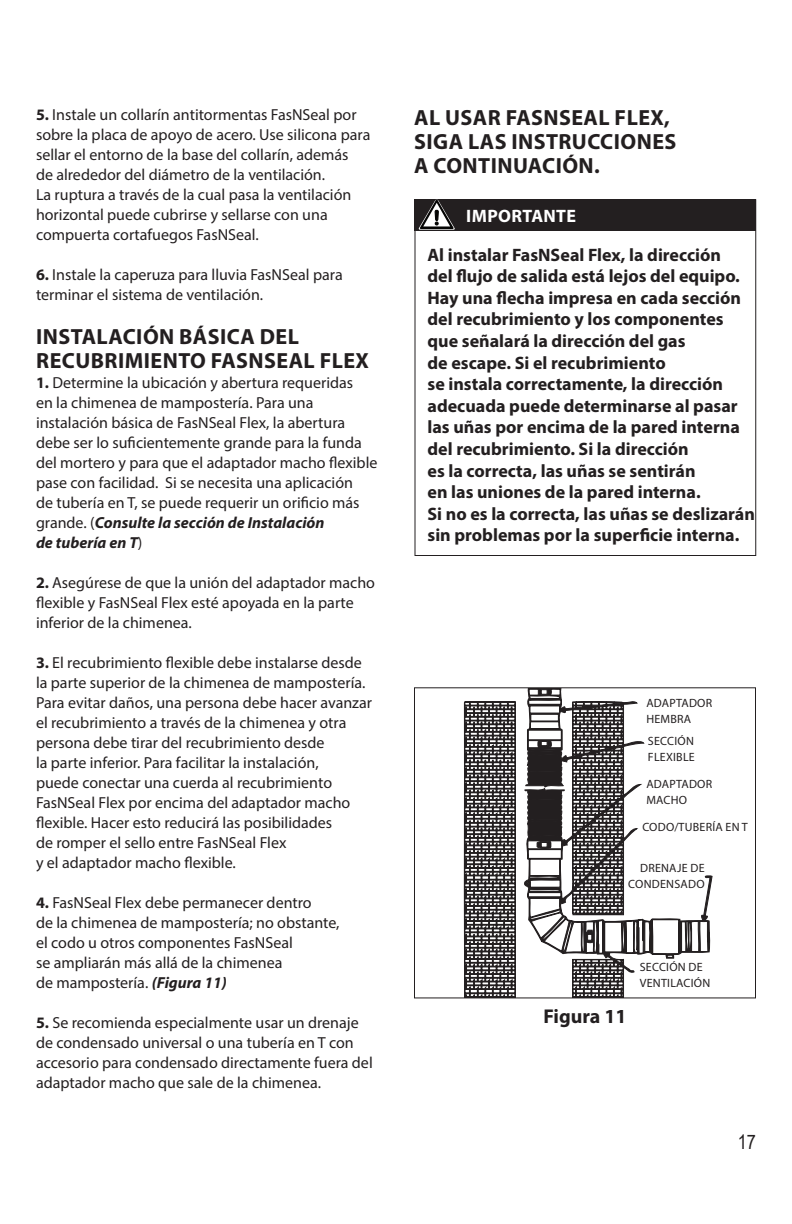
<style>
.page{position:relative;width:792px;height:1224px;background:#fff}
.page>*{position:absolute;margin:0;border:0;box-sizing:border-box;transform-origin:0 0}
.t1{font:700 22px/24px "Myriad Pro";letter-spacing:.02em;color:#231f20}
.t2{font:700 20px "Myriad Pro";color:#231f20}
.t3{font:20px "Arial Narrow";color:#231f20}
.t4{font:700 18px/21.6px "Myriad Pro";color:#231f20}
.t5{font:700 18px "Myriad Pro";letter-spacing:.02em;color:#fff}
.t6{font:16px/20px "Myriad Pro";color:#231f20}
.t7{font:12px/16px "Myriad Pro";letter-spacing:.02em;color:#231f20}
.s1{font-weight:700}
.s2{font-weight:700;font-style:italic}
</style>
<div class="page">
<svg style="left:524px;top:689px;width:188px;height:307px"></svg>
<svg style="left:464px;top:701px;width:51px;height:295px"></svg>
<svg style="left:537px;top:841px;width:14px;height:8px"></svg>
<div style="left:414px;top:687px;width:342px;height:311px;border:1px solid #231f20"></div>
<div style="left:414px;top:200px;width:342px;height:31px;background:#231f20"></div>
<svg style="left:419px;top:199px;width:36px;height:31px"></svg>
<div style="left:435px;top:210px;width:4px;height:11px;border:1px solid #050504"></div>
<div style="left:415px;top:200px;width:341px;height:356px;border:1px solid #231f20"></div>
<p class="t6" style="left:36px;top:104px;width:336px"><span class="s1">5.</span> Instale un collarín antitormentas FasNSeal por sobre la placa de apoyo de acero. Use silicona para sellar el entorno de la base del collarín, además<br>de alrededor del diámetro de la ventilación.<br>La ruptura a través de la cual pasa la ventilación horizontal puede cubrirse y sellarse con una compuerta cortafuegos FasNSeal.</p>
<p class="t6" style="left:36px;top:264px;width:308px"><span class="s1">6.</span> Instale la caperuza para lluvia FasNSeal para terminar el sistema de ventilación.</p>
<h1 class="t1" style="left:36px;top:324px;width:334px">INSTALACIÓN BÁSICA DEL<br>RECUBRIMIENTO FASNSEAL FLEX</h1>
<p class="t6" style="left:36px;top:372px;width:343px"><span class="s1">1.</span> Determine la ubicación y abertura requeridas<br>en la chimenea de mampostería. Para una instalación básica de FasNSeal Flex, la abertura debe ser lo suficientemente grande para la funda del mortero y para que el adaptador macho flexible pase con facilidad. Si se necesita una aplicación<br>de tubería en T, se puede requerir un orificio más grande. (<span class="s2">Consulte la sección de Instalación<br>de tubería en T</span>)</p>
<p class="t6" style="left:36px;top:572px;width:341px"><span class="s1">2.</span> Asegúrese de que la unión del adaptador macho flexible y FasNSeal Flex esté apoyada en la parte inferior de la chimenea.</p>
<p class="t6" style="left:36px;top:652px;width:338px"><span class="s1">3.</span> El recubrimiento flexible debe instalarse desde la parte superior de la chimenea de mampostería.<br>Para evitar daños, una persona debe hacer avanzar el recubrimiento a través de la chimenea y otra persona debe tirar del recubrimiento desde<br>la parte inferior. Para facilitar la instalación,<br>puede conectar una cuerda al recubrimiento FasNSeal Flex por encima del adaptador macho flexible. Hacer esto reducirá las posibilidades<br>de romper el sello entre FasNSeal Flex<br>y el adaptador macho flexible.</p>
<p class="t6" style="left:36px;top:892px;width:305px"><span class="s1">4.</span> FasNSeal Flex debe permanecer dentro<br>de la chimenea de mampostería; no obstante, el codo u otros componentes FasNSeal<br>se ampliarán más allá de la chimenea<br>de mampostería. <span class="s2">(Figura 11)</span></p>
<p class="t6" style="left:36px;top:1012px;width:338px"><span class="s1">5.</span> Se recomienda especialmente usar un drenaje de condensado universal o una tubería en T con accesorio para condensado directamente fuera del adaptador macho que sale de la chimenea.</p>
<h1 class="t1" style="left:414px;top:104px;width:264px">AL USAR FASNSEAL FLEX,<br>SIGA LAS INSTRUCCIONES<br>A CONTINUACIÓN.</h1>
<p class="t5" style="left:466px;top:204px;width:111px">IMPORTANTE</p>
<p class="t4" style="left:428px;top:243px;width:329px">Al instalar FasNSeal Flex, la dirección<br>del flujo de salida está lejos del equipo.<br>Hay una flecha impresa en cada sección del recubrimiento y los componentes que señalará la dirección del gas<br>de escape. Si el recubrimiento<br>se instala correctamente, la dirección adecuada puede determinarse al pasar las uñas por encima de la pared interna del recubrimiento. Si la dirección<br>es la correcta, las uñas se sentirán<br>en las uniones de la pared interna.<br>Si no es la correcta, las uñas se deslizarán sin problemas por la superficie interna.</p>
<p class="t7" style="left:646px;top:695px;width:67px">ADAPTADOR<br>HEMBRA</p>
<p class="t7" style="left:648px;top:733px;width:48px">SECCIÓN<br>FLEXIBLE</p>
<p class="t7" style="left:646px;top:776px;width:67px">ADAPTADOR<br>MACHO</p>
<p class="t7" style="left:642px;top:819px;width:107px">CODO/TUBERÍA EN T</p>
<p class="t7" style="left:628px;top:860px;width:78px;text-align:right">DRENAJE DE<br>CONDENSADO</p>
<p class="t2" style="left:543px;top:1003px;width:85px">Figura 11</p>
<p class="t7" style="left:640px;top:959px;width:72px">SECCIÓN DE<br>VENTILACIÓN</p>
<p class="t3" style="left:738px;top:1127px;width:20px">17</p>
</div>
